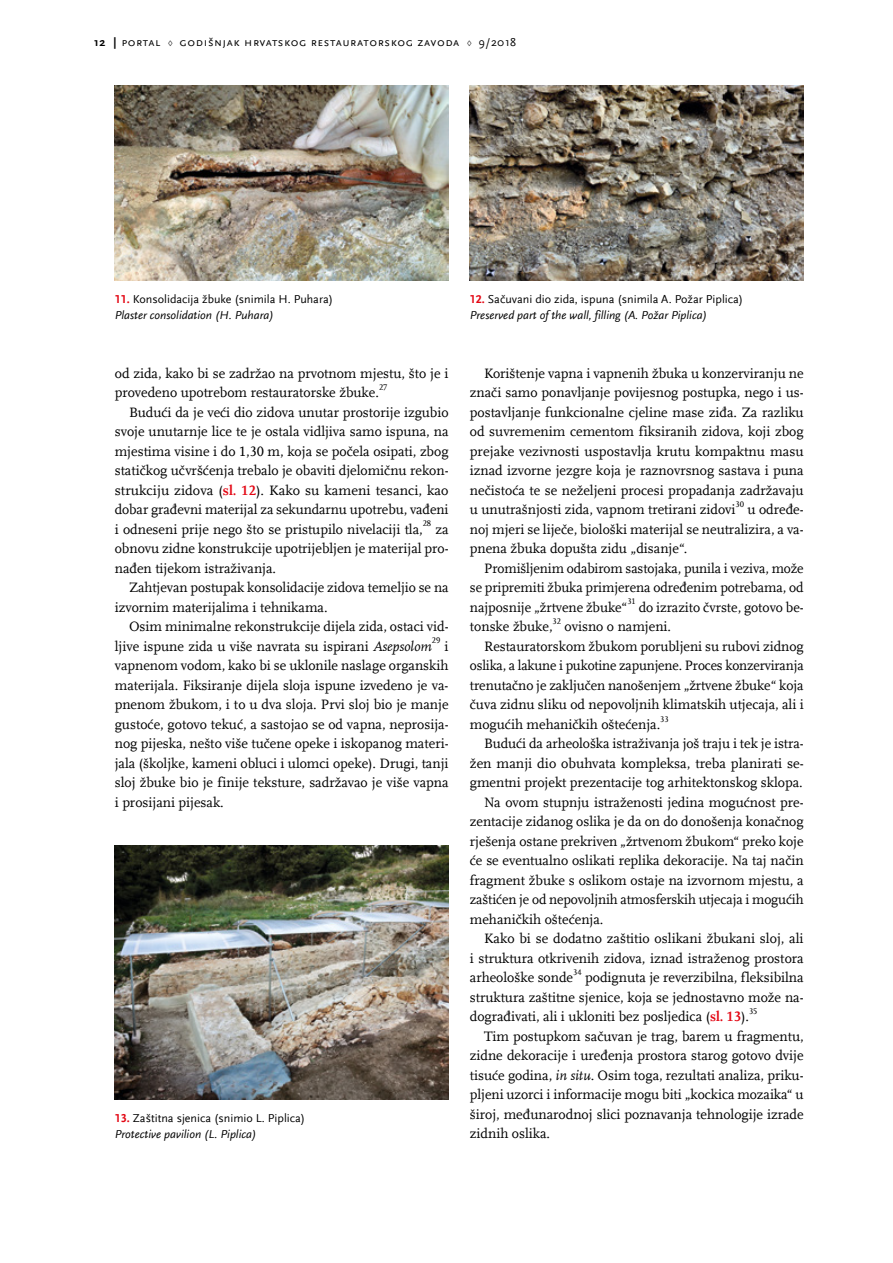
<style>
.page{position:relative;width:893px;height:1263px;background:#fff}
.page>*{position:absolute;margin:0;border:0;box-sizing:border-box;transform-origin:0 0}
.t1{font:14.25px/19.5px "Scala Offc Pro";color:#000;text-align:justify}
.t2{font:12px/16.5px "Scala Sans Offc Pro";color:#000}
.t3{font:italic 12px/16.5px "Scala Sans Offc Pro";color:#000}
.t4{font:12px "Scala Sans Sc Offc Pro";letter-spacing:.05em;color:#000}
.t5{font:8.55px "Scala Offc Pro";color:#000}
.s1{font-weight:700}
.s2{font-weight:700;color:#e30613}
.s3{font-style:italic}
.s4{font-weight:700;font-style:normal;color:#e30613}
.s5{font-style:normal}
</style>
<div class="page">
<img style="left:115px;top:846px;width:334px;height:253px">
<img style="left:115px;top:85px;width:334px;height:195px">
<img style="left:470px;top:85px;width:334px;height:195px">
<p class="t4" style="left:94px;top:35px;width:424px"><span class="s1">12 |</span> portal ♢ godišnjak hrvatskog restauratorskog zavoda ♢ 9/2018</p>
<p class="t2" style="left:115px;top:290px;width:220px"><span class="s2">11.</span> Konsolidacija žbuke (snimila H. Puhara)<br><span class="s3">Plaster consolidation (H. Puhara)</span></p>
<p class="t3" style="left:470px;top:290px;width:275px"><span class="s4">12.</span> <span class="s5">Sačuvani dio zida, ispuna (snimila A. Požar Piplica)<br></span>Preserved part of the wall, filling (A. Požar Piplica)</p>
<p class="t1" style="left:115px;top:363px;width:335px">od zida, kako bi se zadržao na prvotnom mjestu, što je i provedeno upotrebom restauratorske žbuke.</p>
<p class="t5" style="left:379px;top:382px;width:10px">27</p>
<p class="t1" style="left:115px;top:402px;width:335px;text-indent:14px">Budući da je veći dio zidova unutar prostorije izgubio svoje unutarnje lice te je ostala vidljiva samo ispuna, na mjestima visine i do 1,30 m, koja se počela osipati, zbog statičkog učvršćenja trebalo je obaviti djelomičnu rekon&shy;strukciju zidova (<span class="s2">sl. 12</span>). Kako su kameni tesanci, kao dobar građevni materijal za sekundarnu upotrebu, vađeni i odneseni prije nego što se pristupilo nivelaciji tla,</p>
<p class="t5" style="left:423px;top:519px;width:10px">28</p>
<p class="t1" style="left:115px;top:519px;width:335px;text-indent:321px">za obnovu zidne konstrukcije upotrijebljen je materijal pro&shy;nađen tijekom istraživanja.</p>
<p class="t1" style="left:115px;top:578px;width:335px;text-indent:14px">Zahtjevan postupak konsolidacije zidova temeljio se na izvornim materijalima i tehnikama.</p>
<p class="t1" style="left:115px;top:617px;width:335px;text-indent:14px">Osim minimalne rekonstrukcije dijela zida, ostaci vid&shy;ljive ispune zida u više navrata su ispirani <span class="s3">Asepsolom</span></p>
<p class="t5" style="left:432px;top:636px;width:10px">29</p>
<p class="t1" style="left:115px;top:636px;width:335px;text-indent:330px">i vapnenom vodom, kako bi se uklonile naslage organskih materijala. Fiksiranje dijela sloja ispune izvedeno je va&shy;pnenom žbukom, i to u dva sloja. Prvi sloj bio je manje gustoće, gotovo tekuć, a sastojao se od vapna, neprosija&shy;nog pijeska, nešto više tučene opeke i iskopanog materi&shy;jala (školjke, kameni obluci i ulomci opeke). Drugi, tanji sloj žbuke bio je finije teksture, sadržavao je više vapna i prosijani pijesak.</p>
<p class="t2" style="left:115px;top:1109px;width:192px"><span class="s2">13.</span> Zaštitna sjenica (snimio L. Piplica)<br><span class="s3">Protective pavilion (L. Piplica)</span></p>
<p class="t1" style="left:470px;top:363px;width:335px;text-indent:14px">Korištenje vapna i vapnenih žbuka u konzerviranju ne znači samo ponavljanje povijesnog postupka, nego i us&shy;postavljanje funkcionalne cjeline mase ziđa. Za razliku od suvremenim cementom fiksiranih zidova, koji zbog prejake vezivnosti uspostavlja krutu kompaktnu masu iznad izvorne jezgre koja je raznovrsnog sastava i puna nečistoća te se neželjeni procesi propadanja zadržavaju u unutrašnjosti zida, vapnom tretirani zidovi</p>
<p class="t5" style="left:736px;top:499px;width:10px">30</p>
<p class="t1" style="left:470px;top:500px;width:335px;text-indent:278px">u određe&shy;noj mjeri se liječe, biološki materijal se neutralizira, a va&shy;pnena žbuka dopušta zidu „disanje“.</p>
<p class="t1" style="left:470px;top:558px;width:335px;text-indent:14px">Promišljenim odabirom sastojaka, punila i veziva, može se pripremiti žbuka primjerena određenim potrebama, od najposnije „žrtvene žbuke“</p>
<p class="t5" style="left:627px;top:597px;width:10px">31</p>
<p class="t1" style="left:639px;top:597px;width:166px">do izrazito čvrste, gotovo be-</p>
<p class="t1" style="left:470px;top:617px;width:84px">tonske žbuke,</p>
<p class="t5" style="left:553px;top:616px;width:10px">32</p>
<p class="t1" style="left:565px;top:617px;width:108px">ovisno o namjeni.</p>
<p class="t1" style="left:484px;top:636px;width:321px">Restauratorskom žbukom porubljeni su rubovi zidnog</p>
<p class="t1" style="left:470px;top:656px;width:335px">oslika, a lakune i pukotine zapunjene. Proces konzerviranja</p>
<p class="t1" style="left:470px;top:675px;width:335px">trenutačno je zaključen nanošenjem „žrtvene žbuke“ koja</p>
<p class="t1" style="left:470px;top:695px;width:335px">čuva zidnu sliku od nepovoljnih klimatskih utjecaja, ali i</p>
<p class="t1" style="left:470px;top:714px;width:192px">mogućih mehaničkih oštećenja.</p>
<p class="t5" style="left:660px;top:714px;width:10px">33</p>
<p class="t1" style="left:484px;top:734px;width:321px">Budući da arheološka istraživanja još traju i tek je istra-</p>
<p class="t1" style="left:470px;top:753px;width:335px">žen manji dio obuhvata kompleksa, treba planirati se-</p>
<p class="t1" style="left:470px;top:773px;width:334px">gmentni projekt prezentacije tog arhitektonskog sklopa.</p>
<p class="t1" style="left:484px;top:792px;width:321px">Na ovom stupnju istraženosti jedina mogućnost pre-</p>
<p class="t1" style="left:470px;top:812px;width:335px">zentacije zidanog oslika je da on do donošenja konačnog</p>
<p class="t1" style="left:470px;top:831px;width:335px">rješenja ostane prekriven „žrtvenom žbukom“ preko koje</p>
<p class="t1" style="left:470px;top:851px;width:335px">će se eventualno oslikati replika dekoracije. Na taj način</p>
<p class="t1" style="left:470px;top:870px;width:335px">fragment žbuke s oslikom ostaje na izvornom mjestu, a</p>
<p class="t1" style="left:470px;top:890px;width:335px">zaštićen je od nepovoljnih atmosferskih utjecaja i mogućih</p>
<p class="t1" style="left:470px;top:909px;width:135px">mehaničkih oštećenja.</p>
<p class="t1" style="left:484px;top:929px;width:321px">Kako bi se dodatno zaštitio oslikani žbukani sloj, ali</p>
<p class="t1" style="left:470px;top:948px;width:335px">i struktura otkrivenih zidova, iznad istraženog prostora</p>
<p class="t1" style="left:470px;top:968px;width:105px">arheološke sonde</p>
<p class="t5" style="left:573px;top:967px;width:10px">34</p>
<p class="t1" style="left:470px;top:968px;width:335px;text-indent:115px">podignuta je reverzibilna, fleksibilna struktura zaštitne sjenice, koja se jednostavno može na&shy;dograđivati, ali i ukloniti bez posljedica (<span class="s2">sl. 13</span>).</p>
<p class="t5" style="left:749px;top:1006px;width:10px">35</p>
<p class="t1" style="left:470px;top:1026px;width:335px;text-indent:14px">Tim postupkom sačuvan je trag, barem u fragmentu, zidne dekoracije i uređenja prostora starog gotovo dvije tisuće godina, <span class="s3">in situ</span>. Osim toga, rezultati analiza, priku&shy;pljeni uzorci i informacije mogu biti „kockica mozaika“ u široj, međunarodnoj slici poznavanja tehnologije izrade zidnih oslika.</p>
</div>
